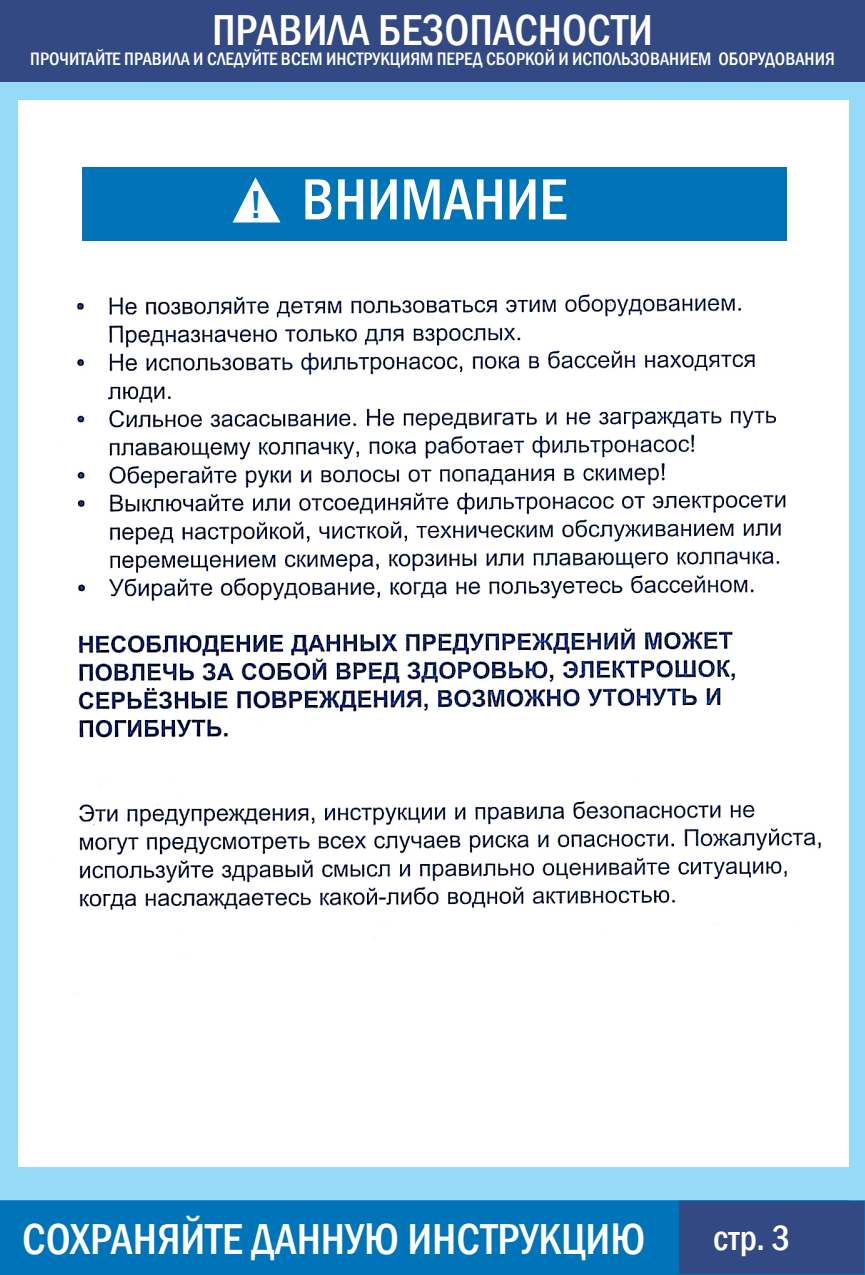
<style>
.page{position:relative;width:865px;height:1275px;background:#fff}
.page>*{position:absolute;margin:0;border:0;box-sizing:border-box;transform-origin:0 0}
.t1{font:500 condensed 60px "Franklin Gothic";color:#fff}
.t2{font:500 condensed 44.5px "Franklin Gothic";color:#fff}
.t3{font:500 condensed 40px "Franklin Gothic";color:#0074b9}
.t4{font:500 condensed 36px "Franklin Gothic";color:#fff}
.t5{font:500 condensed 18.5px "Franklin Gothic";color:#fff}
</style>
<div class="page">
<img style="left:74px;top:294px;width:747px;height:699px">
<div style="left:0;top:76px;width:18px;height:1199px;background:#97daf8"></div>
<div style="left:0;top:1168px;width:865px;height:107px;background:#97daf8"></div>
<div style="left:0;top:1201px;width:865px;height:74px;background:#0074b9"></div>
<div style="left:0;top:1200px;width:865px;height:75px;border:1px solid #0074b9"></div>
<div style="left:849px;top:76px;width:16px;height:1199px;background:#97daf8"></div>
<div style="left:679px;top:1201px;width:186px;height:74px;background:#334983"></div>
<div style="left:678px;top:1200px;width:187px;height:75px;border:1px solid #0074b9"></div>
<div style="left:0;top:0;width:865px;height:83px;background:#334983"></div>
<div style="left:0;top:83px;width:865px;height:17px;background:#97daf8"></div>
<div style="left:82px;top:167px;width:704px;height:74px;background:#0074b9"></div>
<svg style="left:233px;top:177px;width:48px;height:45px"></svg>
<p class="t2" style="left:212px;top:1px;width:442px">ПРАВИЛА БЕЗОПАСНОСТИ</p>
<p class="t5" style="left:30px;top:47px;width:806px">ПРОЧИТАЙТЕ ПРАВИЛА И СЛЕДУЙТЕ ВСЕМ ИНСТРУКЦИЯМ ПЕРЕД СБОРКОЙ И ИСПОЛЬЗОВАНИЕМ ОБОРУДОВАНИЯ</p>
<p class="t3" style="left:249px;top:179px;width:15px">!</p>
<p class="t1" style="left:302px;top:160px;width:267px">ВНИМАНИЕ</p>
<p class="t2" style="left:22px;top:1210px;width:625px">СОХРАНЯЙТЕ ДАННУЮ ИНСТРУКЦИЮ</p>
<p class="t4" style="left:713px;top:1214px;width:79px">стр. 3</p>
</div>
